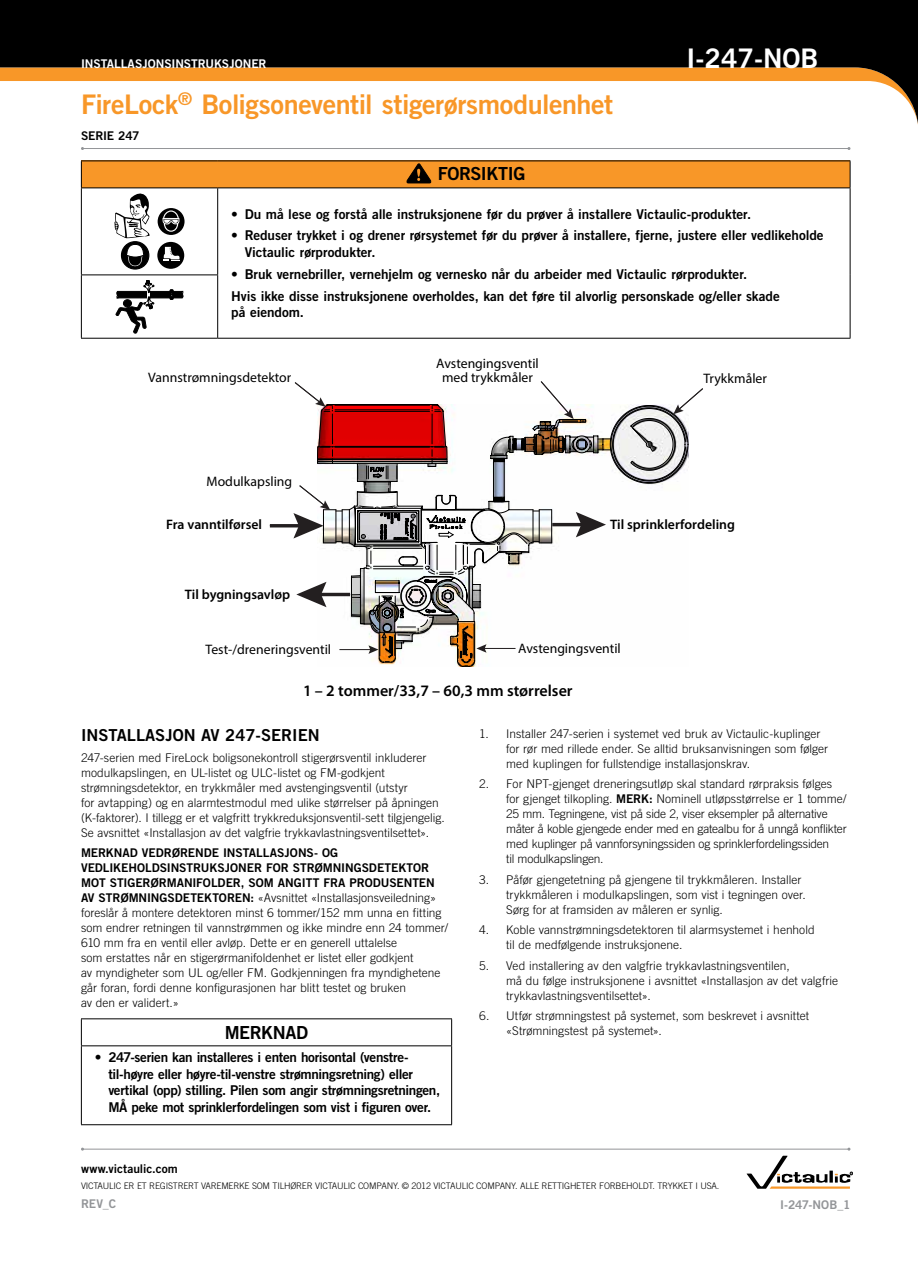
<style>
.page{position:relative;width:918px;height:1263px;background:#fff}
.page>*{position:absolute;margin:0;border:0;box-sizing:border-box;transform-origin:0 0}
.t1{font:27px "Trade Gothic LT Std Bd 2";letter-spacing:-.015em;color:#f89728}
.t2{font:27px "Trade Gothic LT Std Bd 2";color:#fff}
.t3{font:18px "Trade Gothic LT Std Bd 2";letter-spacing:-.025em;color:#000}
.t4{font:16.5px "Trade Gothic LT Std Bd 2";color:#000}
.t5{font:600 16.05px "Myriad Pro";color:#000}
.t6{font:13.8px/13.8px "Myriad Pro";color:#000;text-align:center}
.t7{font:600 13.8px "Myriad Pro";color:#000}
.t8{font:13.5px/16.5px "Trade Gothic LT Std Bd 2";letter-spacing:-.005em;color:#000}
.t9{font:300 12px/15px "Trade Gothic LT Std";color:#000}
.t10{font:12px/15px "Trade Gothic LT Std Bd 2";letter-spacing:-.005em;color:#000}
.t11{font:12px "Trade Gothic LT Std Bd 2";letter-spacing:-.005em;color:#fff}
.t12{font:12px "Trade Gothic LT Std Bd 2";letter-spacing:-.005em;color:#939598}
.t13{font:300 9px "Trade Gothic LT Std";letter-spacing:-.02em;color:#000}
.s1{font-family:"Trade Gothic LT Std Bd 2";font-weight:400}
</style>
<div class="page">
<hr style="left:81px;top:1018px;width:371px;height:1px;background:#000">
<svg style="left:81px;top:1019px;width:1px;height:26px"></svg>
<svg style="left:451px;top:1019px;width:1px;height:26px"></svg>
<hr style="left:81px;top:1045px;width:371px;height:1px;background:#000">
<hr style="left:81px;top:1046px;width:1px;height:78px;background:#000">
<hr style="left:451px;top:1046px;width:1px;height:78px;background:#000">
<hr style="left:81px;top:1124px;width:371px;height:1px;background:#000">
<div style="left:81px;top:161px;width:769px;height:27px;background:#f89728"></div>
<hr style="left:81px;top:160px;width:137px;height:1px;background:#000">
<svg style="left:81px;top:161px;width:1px;height:27px"></svg>
<hr style="left:218px;top:160px;width:633px;height:1px;background:#000">
<svg style="left:850px;top:161px;width:1px;height:27px"></svg>
<hr style="left:218px;top:188px;width:633px;height:1px;background:#000">
<hr style="left:850px;top:188px;width:1px;height:87px;background:#000">
<hr style="left:850px;top:275px;width:1px;height:63px;background:#000">
<hr style="left:218px;top:338px;width:633px;height:1px;background:#000">
<hr style="left:81px;top:188px;width:137px;height:1px;background:#000">
<hr style="left:81px;top:188px;width:1px;height:86px;background:#000">
<hr style="left:81px;top:274px;width:137px;height:1px;background:#000">
<hr style="left:81px;top:275px;width:1px;height:63px;background:#000">
<hr style="left:81px;top:338px;width:137px;height:1px;background:#000">
<hr style="left:217px;top:188px;width:1px;height:86px;background:#000">
<hr style="left:217px;top:275px;width:1px;height:63px;background:#000">
<svg style="left:406px;top:164px;width:25px;height:19px"></svg>
<svg style="left:158px;top:208px;width:27px;height:27px"></svg>
<svg style="left:162px;top:210px;width:18px;height:22px"></svg>
<div style="left:157px;top:242px;width:27px;height:27px;background:#000;border-radius:50%"></div>
<svg style="left:164px;top:247px;width:16px;height:14px"></svg>
<div style="left:121px;top:242px;width:28px;height:27px;background:#000;border-radius:50%"></div>
<div style="left:121px;top:241px;width:28px;height:29px;border:1px solid #000;border-radius:50%"></div>
<svg style="left:125px;top:244px;width:20px;height:22px"></svg>
<svg style="left:115px;top:194px;width:35px;height:44px"></svg>
<svg style="left:116px;top:280px;width:67px;height:53px"></svg>
<hr style="left:270px;top:524px;width:33px;height:3px;background:#231f20">
<svg style="left:293px;top:381px;width:410px;height:286px"></svg>
<svg style="left:0;top:0;width:918px;height:125px;fill:#000"></svg>
<svg style="left:747px;top:1156px;width:106px;height:33px"></svg>
<hr style="left:82px;top:1149px;width:767px;height:1px;background:#939598">
<hr style="left:82px;top:148px;width:767px;height:1px;background:#939598">
<p class="t11" style="left:81px;top:56px;width:187px">INSTALLASJONSINSTRUKSJONER</p>
<h1 class="t2" style="left:687px;top:41px;width:133px">I-247-NOB</h1>
<h1 class="t1" style="left:81px;top:88px;width:534px">FireLock<sup>®</sup> Boligsoneventil stigerørsmodulenhet</h1>
<p class="t10" style="left:81px;top:128px;width:60px">SERIE 247</p>
<h2 class="t3" style="left:438px;top:162px;width:89px">FORSIKTIG</h2>
<p class="t8" style="left:231px;top:205px;width:521px">• Du må lese og forstå alle instruksjonene før du prøver å installere Victaulic-produkter.</p>
<p class="t8" style="left:245px;top:227px;width:580px;text-indent:-14px">• Reduser trykket i og drener rørsystemet før du prøver å installere, fjerne, justere eller vedlikeholde<br>Victaulic rørprodukter.</p>
<p class="t8" style="left:231px;top:263px;width:550px;line-height:21.9px">• Bruk vernebriller, vernehjelm og vernesko når du arbeider med Victaulic rørprodukter.<br>Hvis ikke disse instruksjonene overholdes, kan det føre til alvorlig personskade og/eller skade</p>
<p class="t8" style="left:231px;top:304px;width:74px">på eiendom.</p>
<p class="t6" style="left:436px;top:356px;width:104px">Avstengingsventil med trykkmåler</p>
<p class="t6" style="left:148px;top:371px;width:145px">Vannstrømningsdetektor</p>
<p class="t6" style="left:703px;top:371px;width:65px">Trykkmåler</p>
<p class="t6" style="left:207px;top:474px;width:87px">Modulkapsling</p>
<p class="t7" style="left:166px;top:515px;width:97px">Fra vanntilførsel</p>
<p class="t7" style="left:610px;top:515px;width:126px">Til sprinklerfordeling</p>
<p class="t7" style="left:185px;top:585px;width:107px">Til bygningsavløp</p>
<p class="t6" style="left:206px;top:642px;width:127px">Test-/dreneringsventil</p>
<p class="t6" style="left:518px;top:641px;width:104px">Avstengingsventil</p>
<h3 class="t5" style="left:303px;top:680px;width:271px">1 – 2 tommer/33,7 – 60,3 mm størrelser</h3>
<h3 class="t4" style="left:81px;top:725px;width:240px">INSTALLASJON AV 247-SERIEN</h3>
<p class="t9" style="left:81px;top:750px;width:365px">247-serien med FireLock boligsonekontroll stigerørsventil inkluderer modulkapslingen, en UL-listet og ULC-listet og FM-godkjent strømningsdetektor, en trykkmåler med avstengingsventil (utstyr<br>for avtapping) og en alarmtestmodul med ulike størrelser på åpningen (K-faktorer). I tillegg er et valgfritt trykkreduksjonsventil-sett tilgjengelig.<br>Se avsnittet «Installasjon av det valgfrie trykkavlastningsventilsettet».</p>
<p class="t10" style="left:81px;top:845px;width:355px">MERKNAD VEDRØRENDE INSTALLASJONS- OG<br>VEDLIKEHOLDSINSTRUKSJONER FOR STRØMNINGSDETEKTOR<br>MOT STIGERØRMANIFOLDER, SOM ANGITT FRA PRODUSENTEN</p>
<p class="t9" style="left:81px;top:890px;width:369px"><span class="s1">AV STRØMNINGSDETEKTOREN:</span> «Avsnittet «Installasjonsveiledning» foreslår å montere detektoren minst 6 tommer/152 mm unna en fitting som endrer retningen til vannstrømmen og ikke mindre enn 24 tommer/ 610 mm fra en ventil eller avløp. Dette er en generell uttalelse<br>som erstattes når en stigerørmanifoldenhet er listet eller godkjent<br>av myndigheter som UL og/eller FM. Godkjenningen fra myndighetene går foran, fordi denne konfigurasjonen har blitt testet og bruken<br>av den er validert.»</p>
<h2 class="t3" style="left:225px;top:1021px;width:85px">MERKNAD</h2>
<p class="t8" style="left:108px;top:1049px;width:333px;text-indent:-14px">• 247-serien kan installeres i enten horisontal (venstre&shy;til-høyre eller høyre-til-venstre strømningsretning) eller vertikal (opp) stilling. Pilen som angir strømningsretningen, MÅ peke mot sprinklerfordelingen som vist i figuren over.</p>
<p class="t9" style="left:506px;top:726px;width:323px;text-indent:-27px">1. Installer 247-serien i systemet ved bruk av Victaulic-kuplinger for rør med rillede ender. Se alltid bruksanvisningen som følger med kuplingen for fullstendige installasjonskrav.</p>
<p class="t9" style="left:506px;top:776px;width:342px;text-indent:-27px">2. For NPT-gjenget dreneringsutløp skal standard rørpraksis følges for gjenget tilkopling. <span class="s1">MERK:</span> Nominell utløpsstørrelse er 1 tomme/ 25 mm. Tegningene, vist på side 2, viser eksempler på alternative måter å koble gjengede ender med en gatealbu for å unngå konflikter med kuplinger på vannforsyningssiden og sprinklerfordelingssiden<br>til modulkapslingen.</p>
<p class="t9" style="left:506px;top:872px;width:301px;text-indent:-27px">3. Påfør gjengetetning på gjengene til trykkmåleren. Installer trykkmåleren i modulkapslingen, som vist i tegningen over.<br>Sørg for at framsiden av måleren er synlig.</p>
<p class="t9" style="left:506px;top:922px;width:310px;text-indent:-27px">4. Koble vannstrømningsdetektoren til alarmsystemet i henhold til de medfølgende instruksjonene.</p>
<p class="t9" style="left:506px;top:958px;width:333px;text-indent:-27px">5. Ved installering av den valgfrie trykkavlastningsventilen,<br>må du følge instruksjonene i avsnittet «Installasjon av det valgfrie trykkavlastningsventilsettet».</p>
<p class="t9" style="left:506px;top:1008px;width:305px;text-indent:-27px">6. Utfør strømningstest på systemet, som beskrevet i avsnittet «Strømningstest på systemet».</p>
<p class="t10" style="left:81px;top:1161px;width:98px">www.victaulic.com</p>
<p class="t13" style="left:81px;top:1181px;width:640px">VICTAULIC ER ET REGISTRERT VAREMERKE SOM TILHØRER VICTAULIC COMPANY. © 2012 VICTAULIC COMPANY. ALLE RETTIGHETER FORBEHOLDT. TRYKKET I USA.</p>
<p class="t12" style="left:81px;top:1197px;width:37px">REV_C</p>
<p class="t12" style="left:780px;top:1197px;width:72px">I-247-NOB_1</p>
</div>
